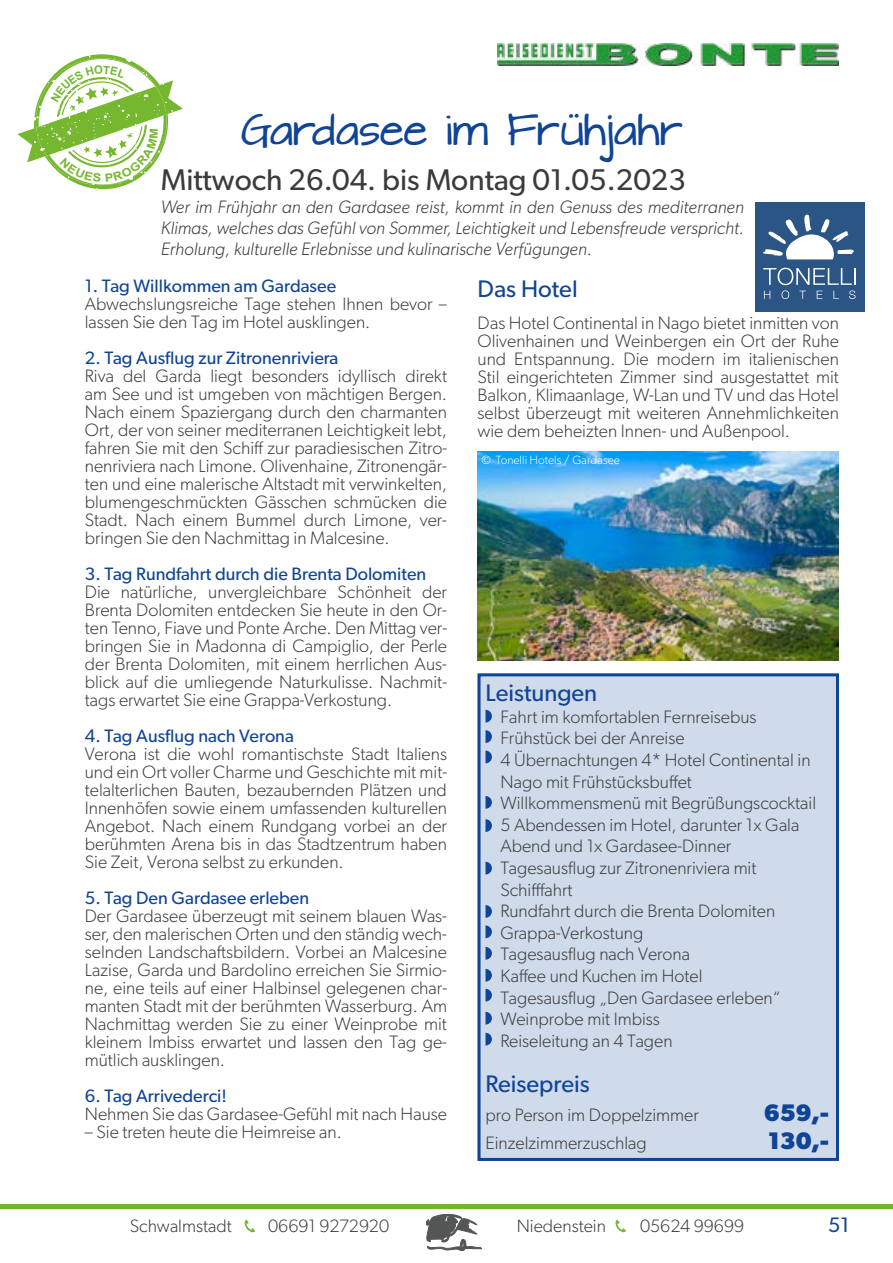
<style>
.page{position:relative;width:893px;height:1263px;background:#fff}
.page>*{position:absolute;margin:0;border:0;box-sizing:border-box;transform-origin:0 0}
.t1{font:37.5px "Architects Daughter";color:#0f4496}
.t2{font:30px "Gibson";color:#3a3c3c}
.t3{font:24px "Gibson";color:#0f4496}
.t4{font:700 24px "Gibson";color:#0f4496}
.t5{font:21px "Gibson";color:#164894}
.t6{font:300 18px/18px "Gibson";color:#3a3c3c;text-align:justify}
.t7{font:italic 300 18px/21px "Gibson";color:#3a3c3c;text-align:justify}
.t8{font:18px "Gibson";color:#0f4496}
.t9{font:300 12px "Gibson";color:#fff}
</style>
<div class="page">
<img style="left:498px;top:43px;width:341px;height:23px">
<svg style="left:426px;top:1214px;width:56px;height:37px"></svg>
<svg style="left:245px;top:1220px;width:10px;height:12px"></svg>
<svg style="left:615px;top:1220px;width:11px;height:12px"></svg>
<hr style="left:0;top:1205px;width:893px;height:4px;background:#6fb631">
<div style="left:477px;top:673px;width:361px;height:488px;background:#cfdaea"></div>
<svg style="left:485px;top:862px;width:7px;height:12px"></svg>
<svg style="left:485px;top:989px;width:7px;height:12px"></svg>
<svg style="left:485px;top:905px;width:7px;height:13px"></svg>
<svg style="left:485px;top:947px;width:7px;height:13px"></svg>
<svg style="left:485px;top:925px;width:7px;height:13px"></svg>
<svg style="left:485px;top:1012px;width:7px;height:12px"></svg>
<svg style="left:485px;top:819px;width:7px;height:13px"></svg>
<svg style="left:485px;top:1033px;width:7px;height:12px"></svg>
<svg style="left:485px;top:710px;width:7px;height:12px"></svg>
<svg style="left:485px;top:730px;width:7px;height:13px"></svg>
<svg style="left:485px;top:750px;width:7px;height:13px"></svg>
<svg style="left:485px;top:796px;width:7px;height:13px"></svg>
<div style="left:477px;top:673px;width:362px;height:488px;border:3px solid #0f4496"></div>
<div style="left:755px;top:202px;width:109px;height:110px;background:#2b5584"></div>
<svg style="left:763px;top:268px;width:93px;height:31px"></svg>
<svg style="left:763px;top:214px;width:91px;height:45px"></svg>
<img style="left:477px;top:451px;width:362px;height:210px">
<svg style="left:485px;top:969px;width:7px;height:13px"></svg>
<svg style="left:17px;top:54px;width:166px;height:135px"></svg>
<h1 class="t1" style="left:241px;top:103px;width:444px">Gardasee im Frühjahr</h1>
<h2 class="t2" style="left:161px;top:161px;width:527px">Mittwoch 26.04. bis Montag 01.05.2023</h2>
<p class="t7" style="left:161px;top:196px;width:585px">Wer im Frühjahr an den Gardasee reist, kommt in den Genuss des mediterranen Klimas, welches das Gefühl von Sommer, Leichtigkeit und Lebensfreude verspricht.<br>Erholung, kulturelle Erlebnisse und kulinarische Verfügungen.</p>
<p class="t8" style="left:85px;top:275px;width:253px">1. Tag Willkommen am Gardasee</p>
<p class="t6" style="left:85px;top:295px;width:364px">Abwechslungsreiche Tage stehen Ihnen bevor – lassen Sie den Tag im Hotel ausklingen.</p>
<p class="t8" style="left:85px;top:347px;width:255px">2. Tag Ausflug zur Zitronenriviera</p>
<p class="t6" style="left:85px;top:367px;width:364px">Riva del Garda liegt besonders idyllisch direkt am See und ist umgeben von mächtigen Bergen.<br>Nach einem Spaziergang durch den charmanten Ort, der von seiner mediterranen Leichtigkeit lebt, fahren Sie mit den Schiff zur paradiesischen Zitro&shy;nenriviera nach Limone. Olivenhaine, Zitronengär&shy;ten und eine malerische Altstadt mit verwinkelten, blumengeschmückten Gässchen schmücken die Stadt. Nach einem Bummel durch Limone, ver&shy;bringen Sie den Nachmittag in Malcesine.</p>
<p class="t8" style="left:85px;top:563px;width:343px">3. Tag Rundfahrt durch die Brenta Dolomiten</p>
<p class="t6" style="left:85px;top:583px;width:364px">Die natürliche, unvergleichbare Schönheit der Brenta Dolomiten entdecken Sie heute in den Or&shy;ten Tenno, Fiave und Ponte Arche. Den Mittag ver&shy;bringen Sie in Madonna di Campiglio, der Perle der Brenta Dolomiten, mit einem herrlichen Aus&shy;blick auf die umliegende Naturkulisse. Nachmit&shy;tags erwartet Sie eine Grappa-Verkostung.</p>
<p class="t8" style="left:85px;top:725px;width:211px">4. Tag Ausflug nach Verona</p>
<p class="t6" style="left:85px;top:745px;width:364px">Verona ist die wohl romantischste Stadt Italiens und ein Ort voller Charme und Geschichte mit mit&shy;telalterlichen Bauten, bezaubernden Plätzen und Innenhöfen sowie einem umfassenden kulturellen Angebot. Nach einem Rundgang vorbei an der berühmten Arena bis in das Stadtzentrum haben Sie Zeit, Verona selbst zu erkunden.</p>
<p class="t8" style="left:85px;top:887px;width:226px">5. Tag Den Gardasee erleben</p>
<p class="t6" style="left:85px;top:907px;width:364px">Der Gardasee überzeugt mit seinem blauen Was&shy;ser, den malerischen Orten und den ständig wech&shy;selnden Landschaftsbildern. Vorbei an Malcesine Lazise, Garda und Bardolino erreichen Sie Sirmio&shy;ne, eine teils auf einer Halbinsel gelegenen char&shy;manten Stadt mit der berühmten Wasserburg. Am Nachmittag werden Sie zu einer Weinprobe mit kleinem Imbiss erwartet und lassen den Tag ge&shy;mütlich ausklingen.</p>
<p class="t8" style="left:85px;top:1085px;width:144px">6. Tag Arrivederci!</p>
<p class="t6" style="left:85px;top:1105px;width:364px">Nehmen Sie das Gardasee-Gefühl mit nach Hause</p>
<p class="t6" style="left:85px;top:1123px;width:259px">– Sie treten heute die Heimreise an.</p>
<h3 class="t3" style="left:477px;top:274px;width:102px">Das Hotel</h3>
<p class="t6" style="left:477px;top:313px;width:363px">Das Hotel Continental in Nago bietet inmitten von Olivenhainen und Weinbergen ein Ort der Ruhe und Entspannung. Die modern im italienischen Stil eingerichteten Zimmer sind ausgestattet mit Balkon, Klimaanlage, W-Lan und TV und das Hotel selbst überzeugt mit weiteren Annehmlichkeiten wie dem beheizten Innen- und Außenpool.</p>
<p class="t9" style="left:482px;top:453px;width:140px">© Tonelli Hotels / Gardasee</p>
<h3 class="t3" style="left:485px;top:678px;width:113px">Leistungen</h3>
<p class="t6" style="left:500px;top:705px;width:317px;line-height:21.6px;text-align:left">Fahrt im komfortablen Fernreisebus<br>Frühstück bei der Anreise<br>4 Übernachtungen 4* Hotel Continental in<br>Nago mit Frühstücksbuffet<br>Willkommensmenü mit Begrüßungscocktail<br>5 Abendessen im Hotel, darunter 1x Gala<br>Abend und 1x Gardasee-Dinner<br>Tagesausflug zur Zitronenriviera mit<br>Schifffahrt<br>Rundfahrt durch die Brenta Dolomiten<br>Grappa-Verkostung<br>Tagesausflug nach Verona<br>Kaffee und Kuchen im Hotel<br>Tagesausflug „Den Gardasee erleben“<br>Weinprobe mit Imbiss<br>Reiseleitung an 4 Tagen</p>
<h3 class="t3" style="left:485px;top:1069px;width:106px">Reisepreis</h3>
<p class="t6" style="left:485px;top:1105px;width:215px">pro Person im Doppelzimmer</p>
<h3 class="t4" style="left:764px;top:1098px;width:67px">659,-</h3>
<p class="t6" style="left:485px;top:1134px;width:163px">Einzelzimmerzuschlag</p>
<h3 class="t4" style="left:768px;top:1127px;width:63px">130,-</h3>
<p class="t6" style="left:130px;top:1217px;width:103px">Schwalmstadt</p>
<p class="t6" style="left:268px;top:1217px;width:122px">06691 9272920</p>
<p class="t6" style="left:517px;top:1217px;width:91px">Niedenstein</p>
<p class="t6" style="left:640px;top:1217px;width:106px">05624 99699</p>
<p class="t5" style="left:828px;top:1212px;width:23px">51</p>
</div>
